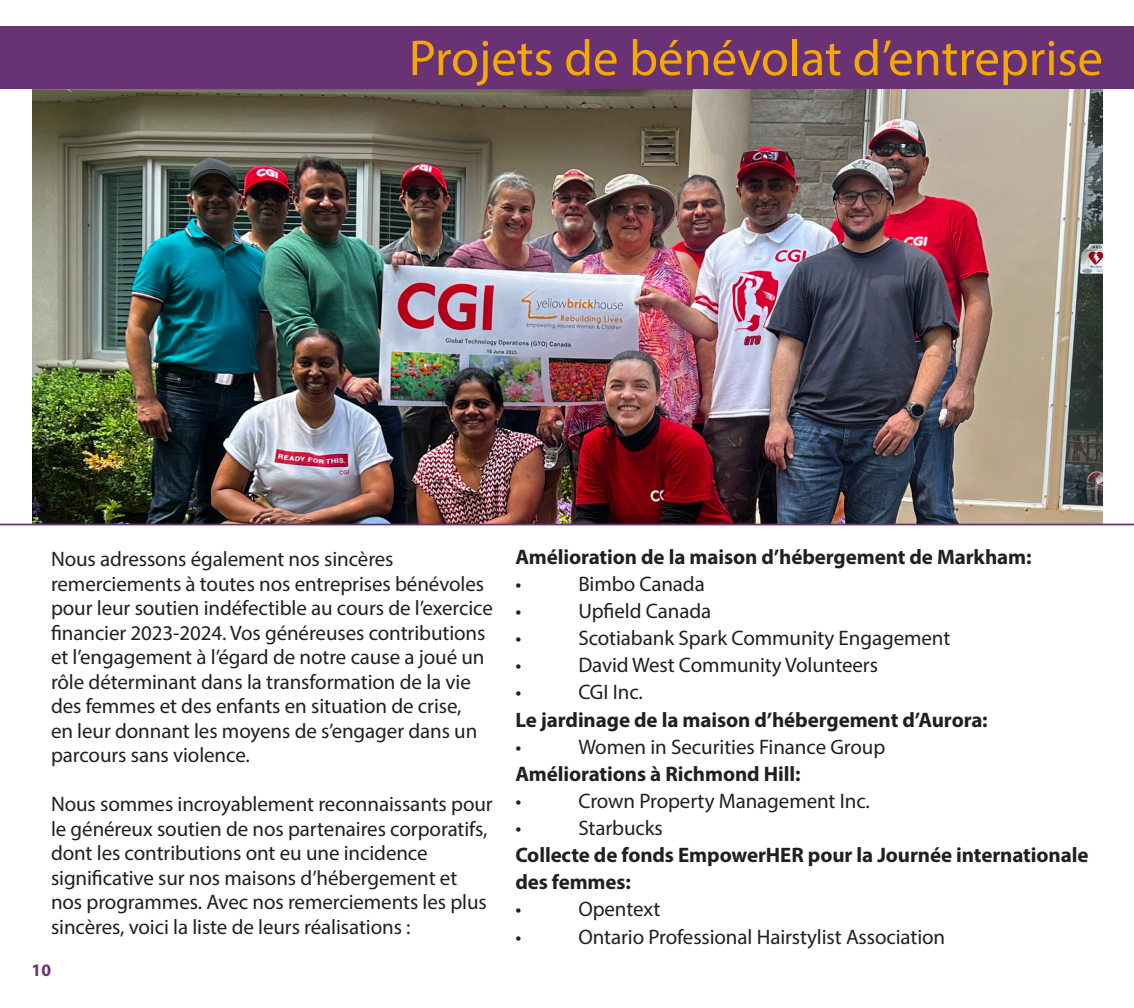
<style>
.page{position:relative;width:1134px;height:1008px;background:#fff}
.page>*{position:absolute;margin:0;border:0;box-sizing:border-box;transform-origin:0 0}
.heading{font:50.75px "Myriad Pro";color:#f6a800}
.bulleted_list{font:21px/24.5px "Myriad Pro";letter-spacing:-.005em;color:#231f20}
.bulleted_list-2{font:700 21px/27.1px "Myriad Pro";letter-spacing:-.005em;color:#231f20}
.t1{font:700 17.5px "Myriad Pro";color:#693275}
</style>
<div class="page">
<img style="left:32px;top:89px;width:1070px;height:435px">
<div style="left:0;top:26px;width:1134px;height:63px;background:#693275"></div>
<hr style="left:0;top:524px;width:1134px;height:1px;background:#693275">
<p class="heading" style="left:409px;top:27px;width:696px">Projets de bénévolat d’entreprise</p>
<p class="bulleted_list" style="left:51px;top:546px;width:443px">Nous adressons également nos sincères remerciements à toutes nos entreprises bénévoles pour leur soutien indéfectible au cours de l’exercice financier 2023-2024. Vos généreuses contributions et l’engagement à l’égard de notre cause a joué un rôle déterminant dans la transformation de la vie des femmes et des enfants en situation de crise,<br>en leur donnant les moyens de s’engager dans un parcours sans violence.</p>
<p class="bulleted_list" style="left:51px;top:791px;width:443px">Nous sommes incroyablement reconnaissants pour le généreux soutien de nos partenaires corporatifs, dont les contributions ont eu une incidence significative sur nos maisons d’hébergement et nos programmes. Avec nos remerciements les plus sincères, voici la liste de leurs réalisations :</p>
<p class="t1" style="left:32px;top:958px;width:21px">10</p>
<p class="bulleted_list-2" style="left:515px;top:543px;width:518px">Amélioration de la maison d’hébergement de Markham:</p>
<p class="bulleted_list" style="left:515px;top:571px;width:7px">•</p>
<p class="bulleted_list" style="left:578px;top:571px;width:128px">Bimbo Canada</p>
<p class="bulleted_list" style="left:515px;top:598px;width:7px">•</p>
<p class="bulleted_list" style="left:578px;top:598px;width:134px">Upfield Canada</p>
<p class="bulleted_list" style="left:515px;top:626px;width:7px">•</p>
<p class="bulleted_list" style="left:578px;top:626px;width:373px">Scotiabank Spark Community Engagement</p>
<p class="bulleted_list" style="left:515px;top:653px;width:7px">•</p>
<p class="bulleted_list" style="left:578px;top:653px;width:301px">David West Community Volunteers</p>
<p class="bulleted_list" style="left:515px;top:680px;width:7px">•</p>
<p class="bulleted_list" style="left:578px;top:680px;width:66px">CGI Inc.</p>
<p class="bulleted_list-2" style="left:515px;top:705px;width:474px">Le jardinage de la maison d’hébergement d’Aurora:</p>
<p class="bulleted_list" style="left:515px;top:734px;width:7px">•</p>
<p class="bulleted_list" style="left:578px;top:734px;width:308px">Women in Securities Finance Group</p>
<p class="bulleted_list-2" style="left:515px;top:760px;width:287px">Améliorations à Richmond Hill:</p>
<p class="bulleted_list" style="left:515px;top:788px;width:7px">•</p>
<p class="bulleted_list" style="left:578px;top:788px;width:293px">Crown Property Management Inc.</p>
<p class="bulleted_list" style="left:515px;top:815px;width:7px">•</p>
<p class="bulleted_list" style="left:578px;top:815px;width:86px">Starbucks</p>
<p class="bulleted_list-2" style="left:515px;top:841px;width:575px">Collecte de fonds EmpowerHER pour la Journée internationale des femmes:</p>
<p class="bulleted_list" style="left:515px;top:897px;width:7px">•</p>
<p class="bulleted_list" style="left:578px;top:897px;width:84px">Opentext</p>
<p class="bulleted_list" style="left:515px;top:924px;width:7px">•</p>
<p class="bulleted_list" style="left:578px;top:924px;width:368px">Ontario Professional Hairstylist Association</p>
</div>
